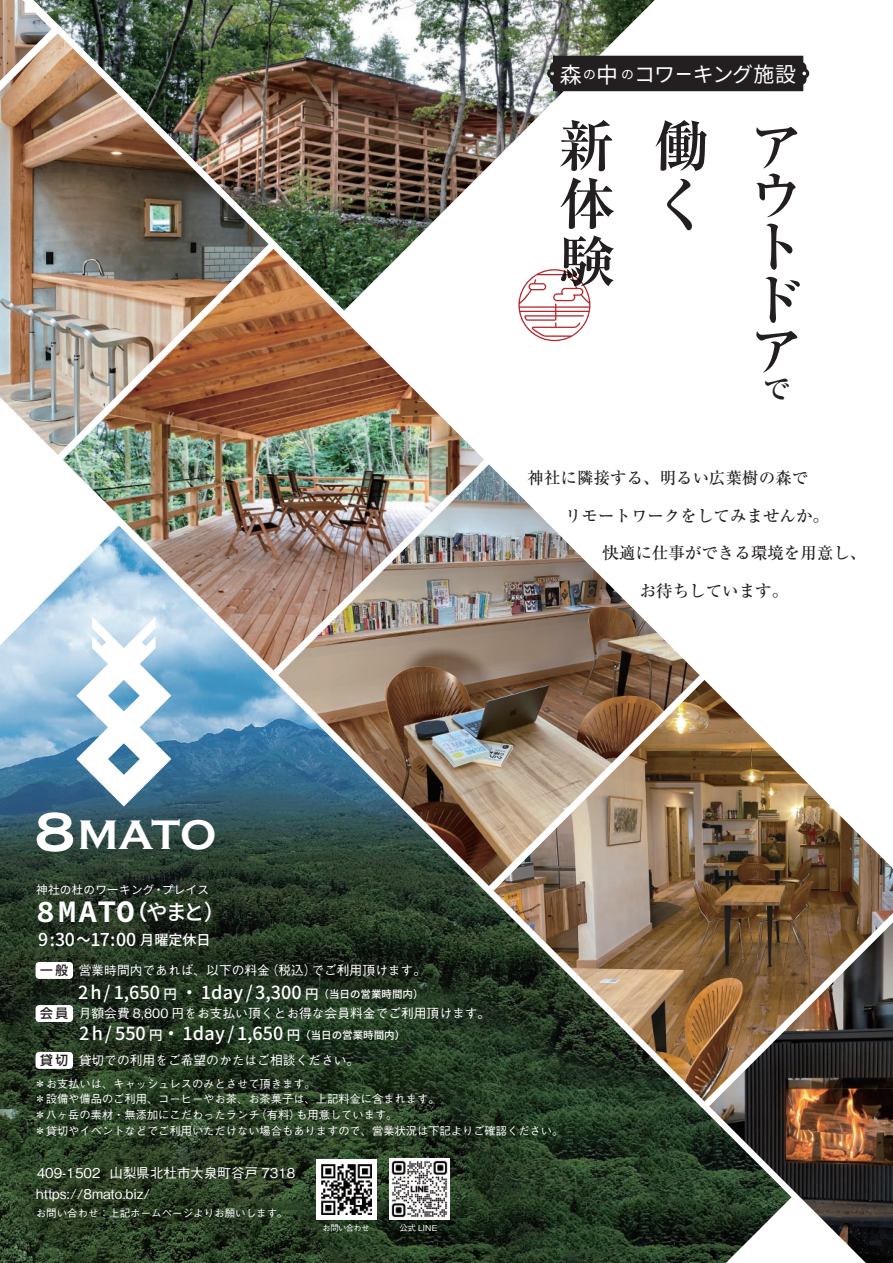
<style>
.page{position:relative;width:893px;height:1263px;background:#fff}
.page>*{position:absolute;margin:0;border:0;box-sizing:border-box;transform-origin:0 0}
.t1{font:700 55.5px/51px "Ryumin Pr 6";color:#231f20}
.t2{font:700 42.45px "Copperplate Gothic";color:#fff}
.t3{font:700 28.35px "Source Han Code JP";color:#fff}
.t4{font:700 27.3px "Ryumin Pr 6";color:#231f20}
.t5{font:21px "Source Han Code JP";letter-spacing:.02em;color:#fff}
.t6{font:500 18px "Source Han Sans JP";color:#fff}
.t7{font:500 17.7px "Source Han Sans JP";color:#fff}
.t8{font:500 16.5px "Ryumin Pr 6";color:#231f20}
.t9{font:500 13.5px/20.7px "Gothic BBB Pr 6 N";color:#fff}
.t10{font:500 12.75px "Gothic BBB Pr 6 N";color:#fff}
.t11{font:500 12.75px "Shin Go Pr 6 N";color:#231f20}
.t12{font:11.55px "Source Han Code JP";letter-spacing:.02em;color:#fff}
.t13{font:500 11.25px/15.8px "Gothic BBB Pr 6 N";color:#fff}
.t14{font:500 10.5px "Gothic BBB Pr 6 N";color:#fff}
.t15{font:500 8.25px "Gothic BBB Pr 6 N";letter-spacing:-.06em;color:#fff}
.s1{font-size:21.9px}
.s2{font-size:12.75px}
.s3{font-size:57px}
.s4{font-size:21.6px}
.s5{font-weight:500;font-size:21.6px}
.s6{font-size:14.1px}
.s7{font-family:"Shin Go Pr 6 N";color:#231f20}
.s8{font-size:13.5px}
.s9{font-size:10.5px}
</style>
<div class="page">
<img style="left:52px;top:0;width:603px;height:310px">
<img style="left:0;top:582px;width:709px;height:681px">
<img style="left:0;top:34px;width:269px;height:421px">
<img style="left:0;top:0;width:52px;height:81px">
<img style="left:63px;top:249px;width:421px;height:421px">
<img style="left:278px;top:464px;width:422px;height:422px">
<img style="left:494px;top:680px;width:399px;height:421px">
<img style="left:709px;top:922px;width:184px;height:341px">
<div style="left:547px;top:56px;width:262px;height:35px;background:#231f20"></div>
<svg style="left:518px;top:269px;width:72px;height:72px"></svg>
<svg style="left:76px;top:616px;width:95px;height:190px"></svg>
<div style="left:36px;top:962px;width:37px;height:17px;background:#fff;border-radius:4px"></div>
<div style="left:36px;top:1005px;width:37px;height:17px;background:#fff;border-radius:4px"></div>
<div style="left:36px;top:1052px;width:37px;height:17px;background:#fff;border-radius:4px"></div>
<img style="left:316px;top:1159px;width:61px;height:61px">
<img style="left:389px;top:1159px;width:61px;height:60px">
<h3 class="t5" style="left:560px;top:63px;width:238px"><span class="s1">森</span><span class="s2">の</span><span class="s1">中</span><span class="s2">の</span>コワーキング施設</h3>
<h1 class="t1" style="left:559px;top:115px;width:56px;line-height:57.6px;text-align:justify">新体験</h1>
<h1 class="t1" style="left:654px;top:114px;width:54px;line-height:58.8px">働く</h1>
<h1 class="t1" style="left:749px;top:118px;width:53px">アウトドア</h1>
<h3 class="t4" style="left:763px;top:367px;width:28px">で</h3>
<h3 class="t8" style="left:528px;top:465px;width:282px">神社に隣接する、明るい広葉樹の森で</h3>
<h3 class="t8" style="left:565px;top:503px;width:265px">リモートワークをしてみませんか。</h3>
<h3 class="t8" style="left:602px;top:540px;width:265px">快適に仕事ができる環境を用意し、</h3>
<h3 class="t8" style="left:640px;top:578px;width:150px">お待ちしています。</h3>
<h2 class="t2" style="left:35px;top:811px;width:183px"><span class="s3">8</span>MATO</h2>
<p class="t12" style="left:36px;top:883px;width:174px">神社の杜のワーキング・プレイス</p>
<h3 class="t3" style="left:36px;top:896px;width:191px">8 MATO<span class="s4">（</span><span class="s5">やまと）</span></h3>
<h3 class="t7" style="left:38px;top:930px;width:174px">9:30～17:00 <span class="s6">月曜定休日</span></h3>
<p class="t10" style="left:40px;top:960px;width:387px"><span class="s7">一般</span> 営業時間内であれば、以下の料金（税込）でご利用頂けます。</p>
<p class="t11" style="left:40px;top:1003px;width:30px">会員</p>
<h3 class="t6" style="left:78px;top:982px;width:347px">2h/ 1,650 <span class="s8">円</span> ・ 1day /3,300 <span class="s8">円</span><span class="s9">（当日の営業時間内）</span></h3>
<h3 class="t6" style="left:79px;top:1023px;width:328px">2h/ 550 <span class="s8">円</span> ・ 1day /1,650 <span class="s8">円</span><span class="s9">（当日の営業時間内）</span></h3>
<p class="t10" style="left:79px;top:1003px;width:413px">月額会費 8,800 円をお支払い頂くとお得な会員料金でご利用頂けます。</p>
<p class="t10" style="left:40px;top:1050px;width:321px"><span class="s7">貸切</span> 貸切での利用をご希望のかたはご相談ください。</p>
<p class="t13" style="left:35px;top:1075px;width:530px">＊お支払いは、キャッシュレスのみとさせて頂きます。<br>＊設備や備品のご利用、コーヒーやお茶、お茶菓子は、上記料金に含まれます。<br>＊八ヶ岳の素材・無添加にこだわったランチ（有料）も用意しています。<br>＊貸切やイベントなどでご利用いただけない場合もありますので、営業状況は下記よりご確認ください。</p>
<p class="t9" style="left:36px;top:1162px;width:261px">409-1502 山梨県北杜市大泉町谷戸 7318 https://8mato.biz/</p>
<p class="t14" style="left:36px;top:1205px;width:253px">お問い合わせ：上記ホームページよりお願いします。</p>
<p class="t15" style="left:323px;top:1221px;width:49px">お問い合わせ</p>
<p class="t15" style="left:399px;top:1221px;width:40px">公式 LINE</p>
</div>
